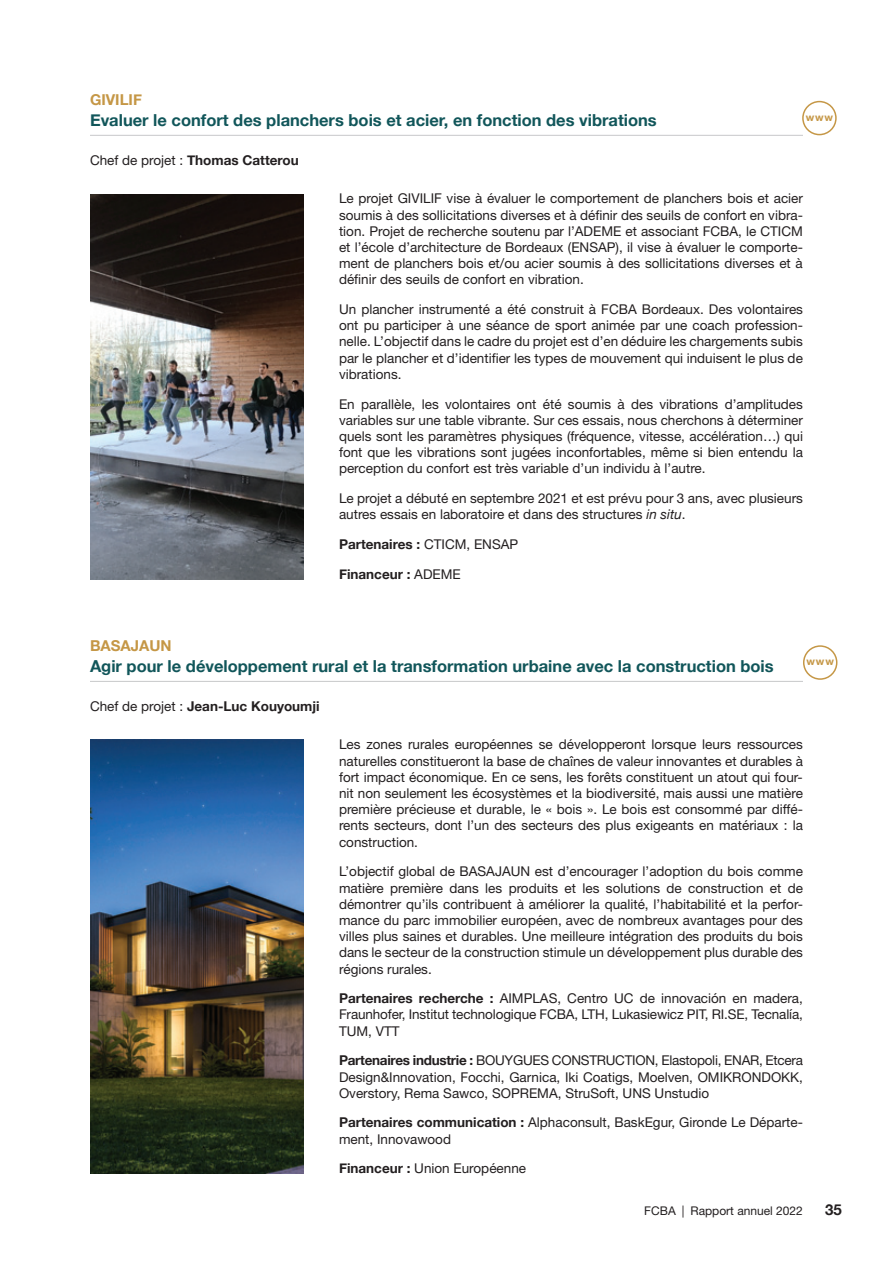
<style>
.page{position:relative;width:893px;height:1263px;background:#fff}
.page>*{position:absolute;margin:0;border:0;box-sizing:border-box;transform-origin:0 0}
.t1{font:700 16.5px "Helvetica Neue";color:#11565a}
.t2{font:700 15px "Helvetica Neue";color:#c59746}
.t3{font:700 15px "Helvetica Neue";color:#231f20}
.t4{font:13.5px/16.2px "Helvetica Neue";color:#231f20;text-align:justify}
.t5{font:700 13.5px "Helvetica Neue";color:#231f20}
.t6{font:12px "Helvetica Neue";color:#231f20}
.t7{font:700 10.5px "Helvetica Neue";letter-spacing:.08em;color:#c59746}
.s1{font-weight:400}
.s2{font-style:italic}
.s3{font-weight:700}
</style>
<div class="page">
<hr style="left:90px;top:135px;width:713px;height:1px;background:#c7c8ca">
<hr style="left:90px;top:681px;width:713px;height:1px;background:#c7c8ca">
<img style="left:90px;top:194px;width:214px;height:386px">
<img style="left:90px;top:740px;width:214px;height:433px">
<div style="left:802px;top:101px;width:35px;height:34px;border:2px solid #c59746;border-radius:50%"></div>
<div style="left:803px;top:645px;width:34px;height:35px;border:2px solid #c59746;border-radius:50%"></div>
<p class="t2" style="left:90px;top:90px;width:53px">GIVILIF</p>
<p class="t1" style="left:90px;top:110px;width:568px">Evaluer le confort des planchers bois et acier, en fonction des vibrations</p>
<p class="t5" style="left:90px;top:151px;width:210px"><span class="s1">Chef de projet :</span> Thomas Catterou</p>
<p class="t4" style="left:339px;top:192px;width:465px">Le projet GIVILIF vise à évaluer le comportement de planchers bois et acier soumis à des sollicitations diverses et à définir des seuils de confort en vibra&shy;tion. Projet de recherche soutenu par l’ADEME et associant FCBA, le CTICM et l’école d’architecture de Bordeaux (ENSAP), il vise à évaluer le comporte&shy;ment de planchers bois et/ou acier soumis à des sollicitations diverses et à définir des seuils de confort en vibration.</p>
<p class="t4" style="left:339px;top:302px;width:465px">Un plancher instrumenté a été construit à FCBA Bordeaux. Des volontaires ont pu participer à une séance de sport animée par une coach profession&shy;nelle. L’objectif dans le cadre du projet est d’en déduire les chargements subis par le plancher et d’identifier les types de mouvement qui induisent le plus de vibrations.</p>
<p class="t4" style="left:339px;top:397px;width:465px">En parallèle, les volontaires ont été soumis à des vibrations d’amplitudes variables sur une table vibrante. Sur ces essais, nous cherchons à déterminer quels sont les paramètres physiques (fréquence, vitesse, accélération…) qui font que les vibrations sont jugées inconfortables, même si bien entendu la perception du confort est très variable d’un individu à l’autre.</p>
<p class="t4" style="left:339px;top:491px;width:465px">Le projet a débuté en septembre 2021 et est prévu pour 3 ans, avec plusieurs autres essais en laboratoire et dans des structures <span class="s2">in situ</span>.</p>
<p class="t5" style="left:339px;top:536px;width:181px">Partenaires : <span class="s1">CTICM, ENSAP</span></p>
<p class="t5" style="left:339px;top:565px;width:123px">Financeur : <span class="s1">ADEME</span></p>
<p class="t7" style="left:806px;top:111px;width:29px">www</p>
<p class="t2" style="left:90px;top:636px;width:83px">BASAJAUN</p>
<p class="t1" style="left:90px;top:656px;width:685px">Agir pour le développement rural et la transformation urbaine avec la construction bois</p>
<p class="t5" style="left:90px;top:697px;width:231px"><span class="s1">Chef de projet :</span> Jean-Luc Kouyoumji</p>
<p class="t4" style="left:339px;top:738px;width:465px">Les zones rurales européennes se développeront lorsque leurs ressources naturelles constitueront la base de chaînes de valeur innovantes et durables à fort impact économique. En ce sens, les forêts constituent un atout qui four&shy;nit non seulement les écosystèmes et la biodiversité, mais aussi une matière première précieuse et durable, le « bois ». Le bois est consommé par diffé&shy;rents secteurs, dont l’un des secteurs des plus exigeants en matériaux : la construction.</p>
<p class="t4" style="left:339px;top:865px;width:465px">L’objectif global de BASAJAUN est d’encourager l’adoption du bois comme matière première dans les produits et les solutions de construction et de démontrer qu’ils contribuent à améliorer la qualité, l’habitabilité et la perfor&shy;mance du parc immobilier européen, avec de nombreux avantages pour des villes plus saines et durables. Une meilleure intégration des produits du bois dans le secteur de la construction stimule un développement plus durable des régions rurales.</p>
<p class="t4" style="left:339px;top:992px;width:465px"><span class="s3">Partenaires recherche :</span> AIMPLAS, Centro UC de innovación en madera, Fraunhofer, Institut technologique FCBA, LTH, Lukasiewicz PIT, RI.SE, Tecnalía, TUM, VTT</p>
<p class="t4" style="left:339px;top:1054px;width:465px"><span class="s3">Partenaires industrie :</span> BOUYGUES CONSTRUCTION, Elastopoli, ENAR, Etcera Design&amp;Innovation, Focchi, Garnica, Iki Coatigs, Moelven, OMIKRONDOKK, Overstory, Rema Sawco, SOPREMA, StruSoft, UNS Unstudio</p>
<p class="t4" style="left:339px;top:1116px;width:465px"><span class="s3">Partenaires communication :</span> Alphaconsult, BaskEgur, Gironde Le Départe&shy;ment, Innovawood</p>
<p class="t4" style="left:339px;top:1162px;width:189px"><span class="s3">Financeur :</span> Union Européenne</p>
<p class="t7" style="left:807px;top:655px;width:29px">www</p>
<p class="t6" style="left:644px;top:1206px;width:160px">FCBA | Rapport annuel 2022</p>
<p class="t3" style="left:825px;top:1200px;width:18px">35</p>
</div>
